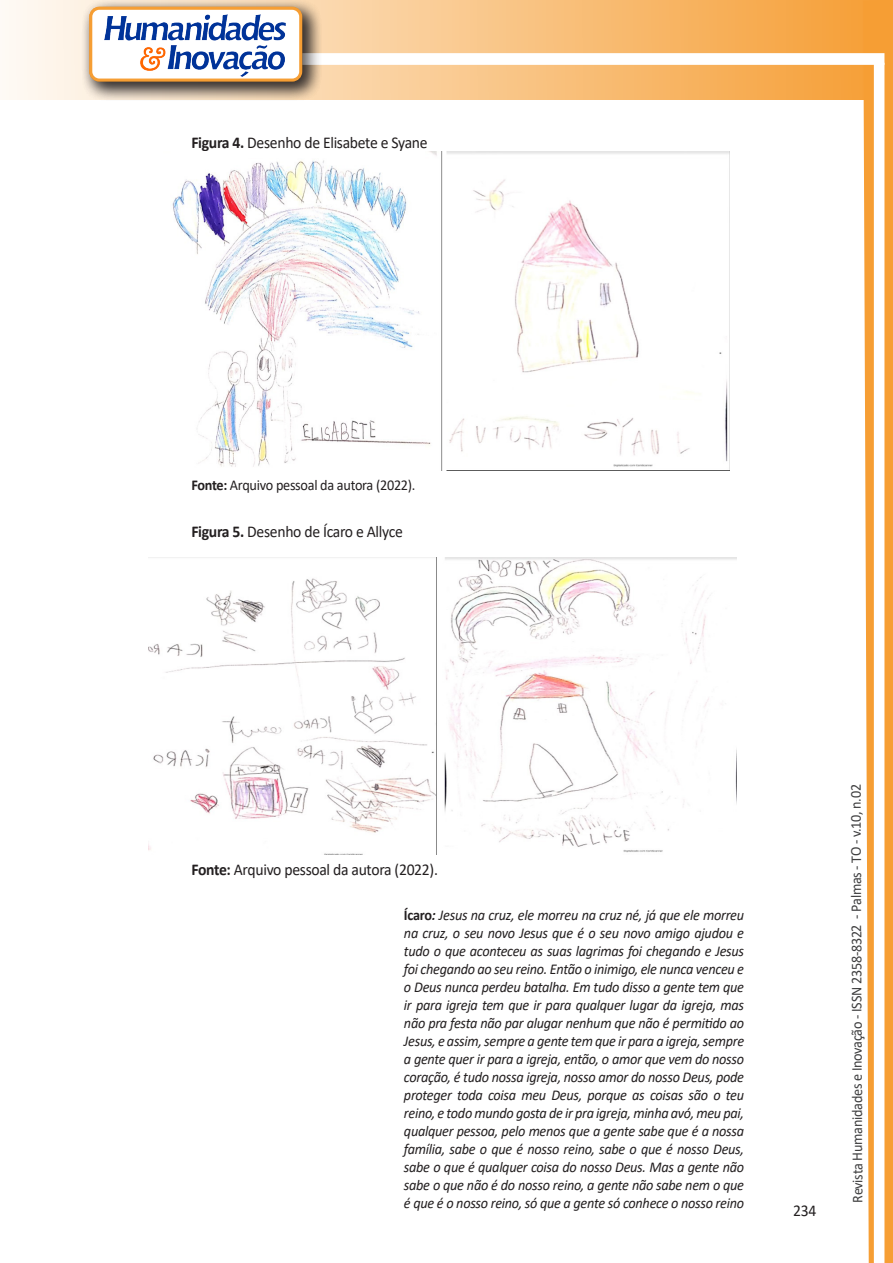
<style>
.page{position:relative;width:893px;height:1263px;background:#fff}
.page>*{position:absolute;margin:0;border:0;box-sizing:border-box;transform-origin:0 0}
.texto{font:16.5px "Calibri";letter-spacing:-.02em;color:#231f20;scale:.95 1}
.citacao{font:italic 15px/18px "Calibri";letter-spacing:-.02em;color:#231f20;text-align:justify;scale:.95 1}
.t1{font:15px "Calibri";letter-spacing:-.025em;color:#3e3e3f;scale:.95 1}
.texto-2{font:15px "Calibri";letter-spacing:-.02em;color:#231f20;scale:.95 1}
.s1{font-weight:700}
.s2{font-weight:700;font-style:normal}
</style>
<div class="page">
<svg style="left:5px;top:0;width:858px;height:100px;background:#f9c484"></svg>
<div style="left:302px;top:53px;width:582px;height:12px;background:#fff;border:2px solid #fff"></div>
<svg style="left:863px;top:0;width:30px;height:1263px"></svg>
<div style="left:81px;top:0;width:241px;height:102px;background:#231f20;opacity:.75"></div>
<div style="left:91px;top:8px;width:210px;height:72px;background:#fff;border-radius:9px"></div>
<img style="left:104px;top:14px;width:181px;height:62px">
<div style="left:89px;top:7px;width:213px;height:75px;border:3px solid #f69e34;border-radius:9px"></div>
<img style="left:172px;top:151px;width:558px;height:319px">
<img style="left:149px;top:558px;width:587px;height:297px">
<p class="texto" style="left:191px;top:132px;width:250px"><span class="s1">Figura 4.</span> Desenho de Elisabete e Syane</p>
<p class="texto-2" style="left:191px;top:474px;width:237px"><span class="s1">Fonte:</span> Arquivo pessoal da autora (2022).</p>
<p class="texto" style="left:191px;top:520px;width:224px"><span class="s1">Figura 5.</span> Desenho de Ícaro e Allyce</p>
<p class="texto" style="left:191px;top:858px;width:261px"><span class="s1">Fonte:</span> Arquivo pessoal da autora (2022).</p>
<p class="citacao" style="left:404px;top:905px;width:360px"><span class="s2">Ícaro</span><span class="s1">:</span> Jesus na cruz, ele morreu na cruz né, já que ele morreu na cruz, o seu novo Jesus que é o seu novo amigo ajudou e tudo o que aconteceu as suas lagrimas foi chegando e Jesus foi chegando ao seu reino. Então o inimigo, ele nunca venceu e o Deus nunca perdeu batalha. Em tudo disso a gente tem que ir para igreja tem que ir para qualquer lugar da igreja, mas não pra festa não par alugar nenhum que não é permitido ao Jesus, e assim, sempre a gente tem que ir para a igreja, sempre a gente quer ir para a igreja, então, o amor que vem do nosso coração, é tudo nossa igreja, nosso amor do nosso Deus, pode proteger toda coisa meu Deus, porque as coisas são o teu reino, e todo mundo gosta de ir pra igreja, minha avó, meu pai, qualquer pessoa, pelo menos que a gente sabe que é a nossa família, sabe o que é nosso reino, sabe o que é nosso Deus, sabe o que é qualquer coisa do nosso Deus. Mas a gente não sabe o que não é do nosso reino, a gente não sabe nem o que é que é o nosso reino, só que a gente só conhece o nosso reino</p>
<p class="texto" style="left:793px;top:1199px;width:26px">234</p>
<p class="t1" style="left:846px;top:1203px;width:442px;rotate:-90deg">Revista Humanidades e Inovação - ISSN 2358-8322 - Palmas - TO - v.10, n.02</p>
</div>
